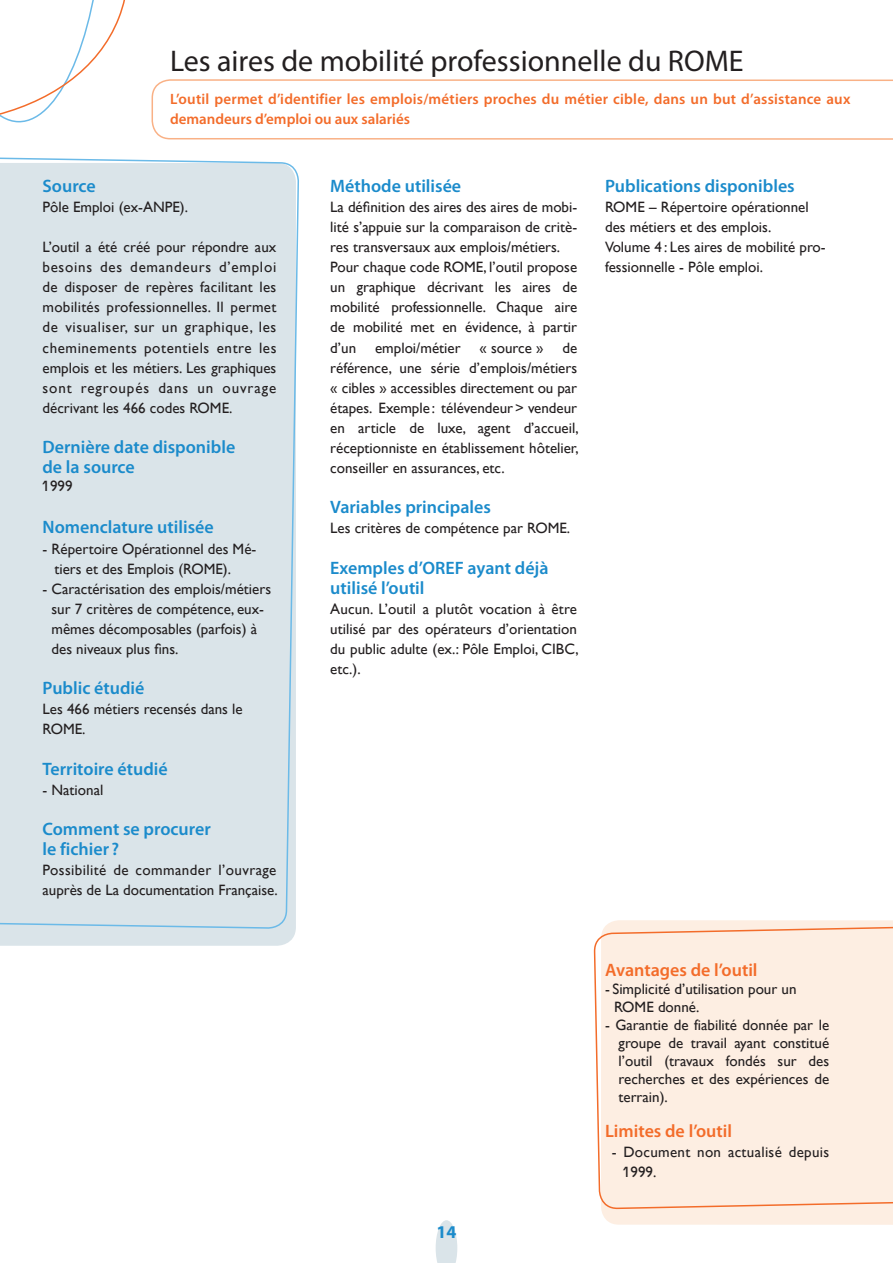
<style>
.page{position:relative;width:893px;height:1263px;background:#fff}
.page>*{position:absolute;margin:0;border:0;box-sizing:border-box;transform-origin:0 0}
.t1{font:30px "Myriad Pro";color:#231f20}
.t2{font:600 18px/20.1px "Myriad Pro";color:#1b8bcb}
.t3{font:600 18px "Myriad Pro";color:#f36c2a}
.t4{font:700 18px "Myriad Pro";color:#1b8bcb}
.t5{font:15px/20.1px "Gill Sans";color:#231f20}
.t6{font:600 15px/20.1px "Myriad Pro";letter-spacing:.015em;color:#f36c2a}
.t7{font:15px/20.1px "Gill Sans MT tu";color:#231f20}
.t8{font:15px "Gill Sans";letter-spacing:.02em;color:#231f20}
.s1{font-family:"Gill Sans"}
</style>
<div class="page">
<svg style="left:436px;top:1220px;width:21px;height:43px"></svg>
<div style="left:601px;top:1209px;width:292px;height:16px;background:#fdeee2"></div>
<svg style="left:161px;top:79px;width:732px;height:61px"></svg>
<div style="left:0;top:157px;width:299px;height:789px;background:#dae4e9"></div>
<svg style="left:0;top:0;width:161px;height:138px"></svg>
<div style="left:593px;top:920px;width:300px;height:289px;background:#fdeee2"></div>
<h1 class="t1" style="left:170px;top:43px;width:575px">Les aires de mobilité professionnelle du ROME</h1>
<p class="t6" style="left:170px;top:88px;width:682px">L’outil permet d’identifier les emplois/métiers proches du métier cible, dans un but d’assistance aux demandeurs d’emploi ou aux salariés</p>
<p class="t2" style="left:43px;top:175px;width:55px">Source</p>
<p class="t5" style="left:43px;top:197px;width:147px">Pôle Emploi (ex-ANPE).</p>
<p class="t5" style="left:43px;top:237px;width:235px;text-align:justify">L’outil a été créé pour répondre aux besoins des demandeurs d’emploi de disposer de repères facilitant les mobilités professionnelles. Il permet de visualiser, sur un graphique, les cheminements potentiels entre les emplois et les métiers. Les graphiques sont regroupés dans un ouvrage décrivant les 466 codes ROME.</p>
<p class="t2" style="left:43px;top:436px;width:194px">Dernière date disponible de la source</p>
<p class="t7" style="left:43px;top:476px;width:31px">1999</p>
<p class="t2" style="left:43px;top:517px;width:173px">Nomenclature utilisée</p>
<p class="t5" style="left:55px;top:539px;width:203px;text-indent:-12px">- Répertoire Opérationnel des Mé&shy;tiers et des Emplois (ROME).</p>
<p class="t5" style="left:52px;top:579px;width:221px;text-indent:-9px">- Caractérisation des emplois/métiers sur 7 critères de compétence, eux&shy;mêmes décomposables (parfois) à des niveaux plus fins.</p>
<p class="t2" style="left:43px;top:678px;width:103px">Public étudié</p>
<p class="t7" style="left:43px;top:699px;width:202px">Les 466 métiers recensés dans le<br>ROME<span class="s1">.</span></p>
<p class="t2" style="left:43px;top:758px;width:127px">Territoire étudié</p>
<p class="t5" style="left:43px;top:780px;width:62px">- National</p>
<p class="t2" style="left:43px;top:818px;width:170px">Comment se procurer le fichier ?</p>
<p class="t5" style="left:43px;top:860px;width:237px">Possibilité de commander l’ouvrage auprès de La documentation Française.</p>
<p class="t2" style="left:330px;top:175px;width:132px">Méthode utilisée</p>
<p class="t5" style="left:330px;top:197px;width:248px">La définition des aires des aires de mobi&shy;lité s’appuie sur la comparaison de critè&shy;res transversaux aux emplois/métiers.<br>Pour chaque code ROME, l’outil propose un graphique décrivant les aires de mobilité professionnelle. Chaque aire de mobilité met en évidence, à partir d’un</p>
<p class="t5" style="left:375px;top:338px;width:87px">emploi/métier</p>
<p class="t5" style="left:480px;top:338px;width:65px">« source »</p>
<p class="t5" style="left:330px;top:338px;width:250px;text-align:justify;text-indent:232px">de référence, une série d’emplois/métiers « cibles » accessibles directement ou par étapes. Exemple : télévendeur&gt; vendeur en article de luxe, agent d’accueil, réceptionniste en établissement hôtelier, conseiller en assurances, etc.</p>
<p class="t2" style="left:330px;top:497px;width:162px">Variables principales</p>
<p class="t5" style="left:330px;top:519px;width:241px">Les critères de compétence par ROME.</p>
<p class="t2" style="left:330px;top:557px;width:220px">Exemples d’OREF ayant déjà utilisé l’outil</p>
<p class="t5" style="left:330px;top:599px;width:250px;text-align:justify">Aucun. L’outil a plutôt vocation à être utilisé par des opérateurs d’orientation du public adulte (ex.: Pôle Emploi, CIBC, etc.).</p>
<p class="t2" style="left:605px;top:175px;width:191px">Publications disponibles</p>
<p class="t5" style="left:605px;top:197px;width:222px">ROME – Répertoire opérationnel des métiers et des emplois.<br>Volume 4 : Les aires de mobilité pro&shy;fessionnelle - Pôle emploi.</p>
<p class="t4" style="left:436px;top:1220px;width:21px">14</p>
<p class="t3" style="left:605px;top:958px;width:154px">Avantages de l’outil</p>
<p class="t5" style="left:614px;top:980px;width:184px;line-height:18px;text-indent:-9px">- Simplicité d’utilisation pour un<br>ROME donné.</p>
<p class="t5" style="left:619px;top:1016px;width:212px;line-height:18px;text-align:justify;text-indent:-14px">- Garantie de fiabilité donnée par le groupe de travail ayant constitué l’outil (travaux fondés sur des recherches et des expériences de terrain).</p>
<p class="t3" style="left:605px;top:1119px;width:128px">Limites de l’outil</p>
<p class="t8" style="left:612px;top:1143px;width:219px">- Document non actualisé depuis</p>
<p class="t7" style="left:623px;top:1162px;width:35px">1999.</p>
</div>
